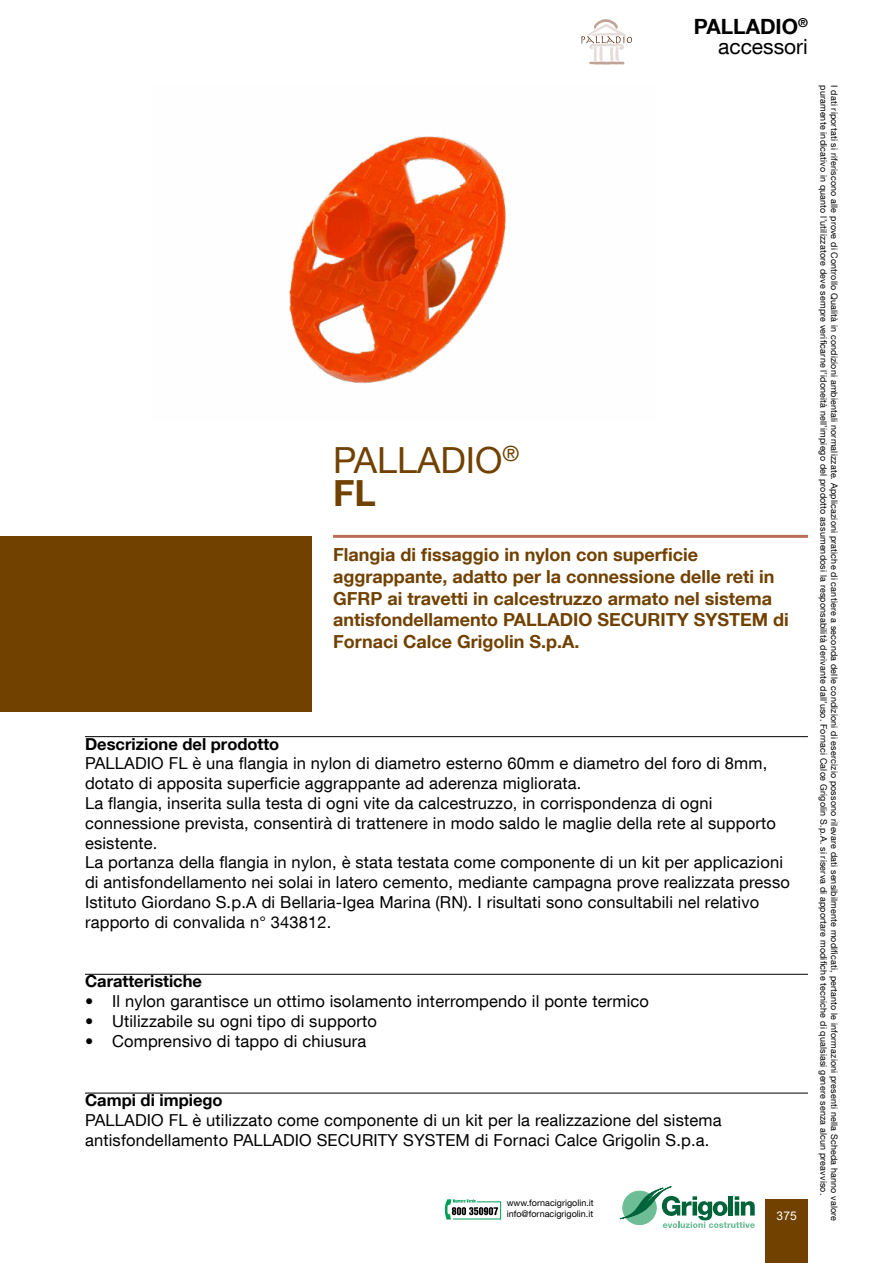
<style>
.page{position:relative;width:893px;height:1263px;background:#fff}
.page>*{position:absolute;margin:0;border:0;box-sizing:border-box;transform-origin:0 0}
.t1{font:36px/33px "Helvetica Neue LT Com";color:#714100}
.t2{font:21px/19.5px "Helvetica Neue LT Com";color:#000;text-align:right}
.t3{font:700 18px/21.6px "Helvetica Neue LT Com";color:#714100}
.t4{font:16.5px/19.8px "Helvetica Neue LT Com";letter-spacing:.01em;color:#000}
.t5{font:700 16.5px "Helvetica Neue LT Com";color:#000}
.t6{font:12px "Arial";color:#fff}
.t7{font:9px "Helvetica Neue LT Com";letter-spacing:.02em;color:#000}
.t8{font:9px/10.8px "Helvetica Neue LT Com";color:#000}
.s1{font-weight:700}
</style>
<div class="page">
<svg style="left:620px;top:1186px;width:135px;height:42px"></svg>
<div style="left:765px;top:1199px;width:43px;height:64px;background:#714100"></div>
<svg style="left:581px;top:19px;width:51px;height:46px"></svg>
<svg style="left:445px;top:1199px;width:56px;height:20px"></svg>
<div style="left:0;top:536px;width:312px;height:176px;background:#714100"></div>
<hr style="left:85px;top:736px;width:723px;height:1px;background:#000">
<hr style="left:85px;top:974px;width:723px;height:1px;background:#000">
<hr style="left:85px;top:1093px;width:723px;height:1px;background:#000">
<hr style="left:333px;top:535px;width:475px;height:3px;background:#bc6d59">
<img style="left:288px;top:136px;width:218px;height:248px">
<p class="t2" style="left:694px;top:16px;width:116px"><span class="s1">PALLADIO</span><sup>® </sup>accessori</p>
<h1 class="t1" style="left:333px;top:442px;width:188px">PALLADIO<sup>®<br></sup><span class="s1">FL</span></h1>
<p class="t3" style="left:333px;top:544px;width:457px">Flangia di fissaggio in nylon con superficie aggrappante, adatto per la connessione delle reti in GFRP ai travetti in calcestruzzo armato nel sistema antisfondellamento PALLADIO SECURITY SYSTEM di Fornaci Calce Grigolin S.p.A.</p>
<p class="t5" style="left:85px;top:733px;width:196px">Descrizione del prodotto</p>
<p class="t4" style="left:85px;top:753px;width:706px">PALLADIO FL è una flangia in nylon di diametro esterno 60mm e diametro del foro di 8mm, dotato di apposita superficie aggrappante ad aderenza migliorata.<br>La flangia, inserita sulla testa di ogni vite da calcestruzzo, in corrispondenza di ogni connessione prevista, consentirà di trattenere in modo saldo le maglie della rete al supporto esistente.<br>La portanza della flangia in nylon, è stata testata come componente di un kit per applicazioni di antisfondellamento nei solai in latero cemento, mediante campagna prove realizzata presso Istituto Giordano S.p.A di Bellaria-Igea Marina (RN). I risultati sono consultabili nel relativo rapporto di convalida n° 343812.</p>
<p class="t5" style="left:85px;top:971px;width:119px">Caratteristiche</p>
<p class="t4" style="left:85px;top:991px;width:565px">• Il nylon garantisce un ottimo isolamento interrompendo il ponte termico</p>
<p class="t4" style="left:85px;top:1011px;width:294px">• Utilizzabile su ogni tipo di supporto</p>
<p class="t4" style="left:85px;top:1030px;width:283px">• Comprensivo di tappo di chiusura</p>
<p class="t5" style="left:85px;top:1090px;width:139px">Campi di impiego</p>
<p class="t4" style="left:85px;top:1110px;width:638px">PALLADIO FL è utilizzato come componente di un kit per la realizzazione del sistema antisfondellamento PALLADIO SECURITY SYSTEM di Fornaci Calce Grigolin S.p.a.</p>
<p class="t8" style="left:507px;top:1197px;width:88px">www.fornacigrigolin.it info@fornacigrigolin.it</p>
<p class="t6" style="left:776px;top:1207px;width:22px">375</p>
<p class="t7" style="left:829px;top:85px;width:1112px;rotate:90deg">puramente indicativo in quanto l’utilizzatore deve sempre verificarne l’idoneità nell’impiego del prodotto assumendosi la responsabilità derivante dall’uso. Fornaci Calce Grigolin S.p.A. si riserva di apportare modifiche tecniche di qualsiasi genere senza alcun preavviso.</p>
<p class="t7" style="left:840px;top:85px;width:1138px;rotate:90deg">I dati riportati si riferiscono alle prove di Controllo Qualità in condizioni ambientali normalizzate. Applicazioni pratiche di cantiere a seconda delle condizioni di esercizio possono rilevare dati sensibilmente modificati, pertanto le informazioni presenti nella Scheda hanno valore</p>
</div>
